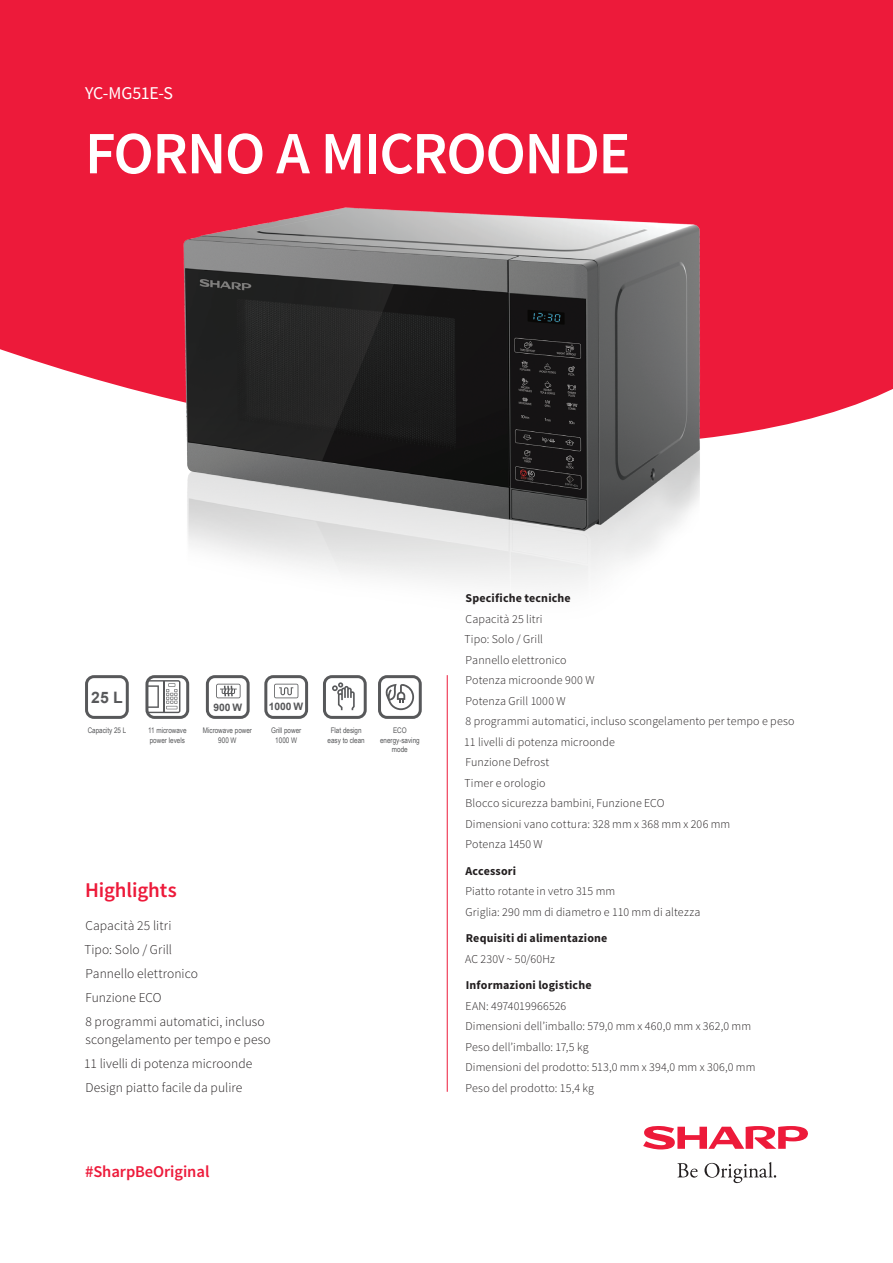
<style>
.page{position:relative;width:893px;height:1263px;background:#fff}
.page>*{position:absolute;margin:0;border:0;box-sizing:border-box;transform-origin:0 0}
.t1{font:600 60px "Source Sans Pro";letter-spacing:-.02em;color:#fff}
.t2{font:600 21px "Source Sans Pro";letter-spacing:-.005em;color:#ed1a3a}
.t3{font:18px "Source Sans Pro";letter-spacing:-.025em;color:#fff}
.t4{font:600 16.5px "Source Sans Pro";letter-spacing:-.005em;color:#ed1a3a}
.t5{font:700 15.75px "Arial";color:#57585a}
.t6{font:300 13.5px/24px "Source Sans Pro";letter-spacing:.005em;color:#231f20}
.t7{font:300 12px/20.5px "Source Sans Pro";letter-spacing:.01em;color:#231f20}
.t8{font:700 12px "Source Sans Pro";letter-spacing:.015em;color:#231f20}
.t9{font:700 10.35px "Arial";color:#57585a}
.t10{font:7.65px/9.3px "Arial Narrow";color:#57585a;text-align:center}
</style>
<div class="page">
<div style="left:0;top:0;width:893px;height:1177px;background:#ed1a3a"></div>
<div style="left:0;top:349px;width:893px;height:835px;background:#fff"></div>
<svg style="left:677px;top:1163px;width:21px;height:14px"></svg>
<svg style="left:704px;top:1162px;width:72px;height:21px"></svg>
<svg style="left:643px;top:1126px;width:166px;height:23px"></svg>
<hr style="left:447px;top:675px;width:1px;height:417px;background:#ed1a3a">
<img style="left:151px;top:207px;width:591px;height:501px">
<svg style="left:85px;top:675px;width:44px;height:44px;background:#d8d8d8"></svg>
<svg style="left:145px;top:675px;width:44px;height:44px;background:#bbbbbc"></svg>
<svg style="left:206px;top:675px;width:44px;height:44px;background:#cccdcd"></svg>
<svg style="left:264px;top:675px;width:44px;height:44px;background:#cfcfd0"></svg>
<svg style="left:378px;top:675px;width:44px;height:44px;background:#c2c2c3"></svg>
<svg style="left:323px;top:675px;width:44px;height:44px;background:#c7c7c8"></svg>
<h3 class="t3" style="left:85px;top:81px;width:90px">YC-MG51E-S</h3>
<h1 class="t1" style="left:85px;top:116px;width:547px">FORNO A MICROONDE</h1>
<h3 class="t5" style="left:91px;top:686px;width:33px">25 L</h3>
<p class="t9" style="left:213px;top:700px;width:30px">900 W</p>
<p class="t9" style="left:269px;top:699px;width:36px">1000 W</p>
<p class="t10" style="left:148px;top:726px;width:40px;text-align:left">11 microwave power levels</p>
<p class="t10" style="left:271px;top:726px;width:32px">Grill power<br>1000 W</p>
<p class="t10" style="left:380px;top:726px;width:41px">ECO energy-saving mode</p>
<p class="t10" style="left:88px;top:726px;width:40px">Capacity 25 L</p>
<p class="t10" style="left:203px;top:726px;width:51px">Microwave power<br>900 W</p>
<p class="t10" style="left:328px;top:726px;width:39px">Flat design easy to clean</p>
<h2 class="t2" style="left:85px;top:877px;width:93px">Highlights</h2>
<p class="t6" style="left:84px;top:913px;width:182px">Capacità 25 litri<br>Tipo: Solo / Grill<br>Pannello elettronico<br>Funzione ECO<br>8 programmi automatici, incluso</p>
<p class="t6" style="left:84px;top:1027px;width:188px">scongelamento per tempo e peso<br>11 livelli di potenza microonde<br>Design piatto facile da pulire</p>
<h3 class="t4" style="left:85px;top:1160px;width:126px">#SharpBeOriginal</h3>
<p class="t8" style="left:465px;top:590px;width:107px">Specifiche tecniche</p>
<p class="t7" style="left:464px;top:608px;width:332px">Capacità 25 litri<br>Tipo: Solo / Grill<br>Pannello elettronico<br>Potenza microonde 900 W<br>Potenza Grill 1000 W<br>8 programmi automatici, incluso scongelamento per tempo e peso<br>11 livelli di potenza microonde<br>Funzione Defrost<br>Timer e orologio<br>Blocco sicurezza bambini, Funzione ECO<br>Dimensioni vano cottura: 328 mm x 368 mm x 206 mm<br>Potenza 1450 W</p>
<p class="t8" style="left:465px;top:863px;width:52px">Accessori</p>
<p class="t7" style="left:465px;top:881px;width:236px">Piatto rotante in vetro 315 mm<br>Griglia: 290 mm di diametro e 110 mm di altezza</p>
<p class="t8" style="left:466px;top:930px;width:143px">Requisiti di alimentazione</p>
<p class="t7" style="left:465px;top:948px;width:91px">AC 230V ~ 50/60Hz</p>
<p class="t8" style="left:466px;top:977px;width:127px">Informazioni logistiche</p>
<p class="t7" style="left:466px;top:996px;width:291px">EAN: 4974019966526<br>Dimensioni dell’imballo: 579,0 mm x 460,0 mm x 362,0 mm Peso dell’imballo: 17,5 kg<br>Dimensioni del prodotto: 513,0 mm x 394,0 mm x 306,0 mm Peso del prodotto: 15,4 kg</p>
</div>
